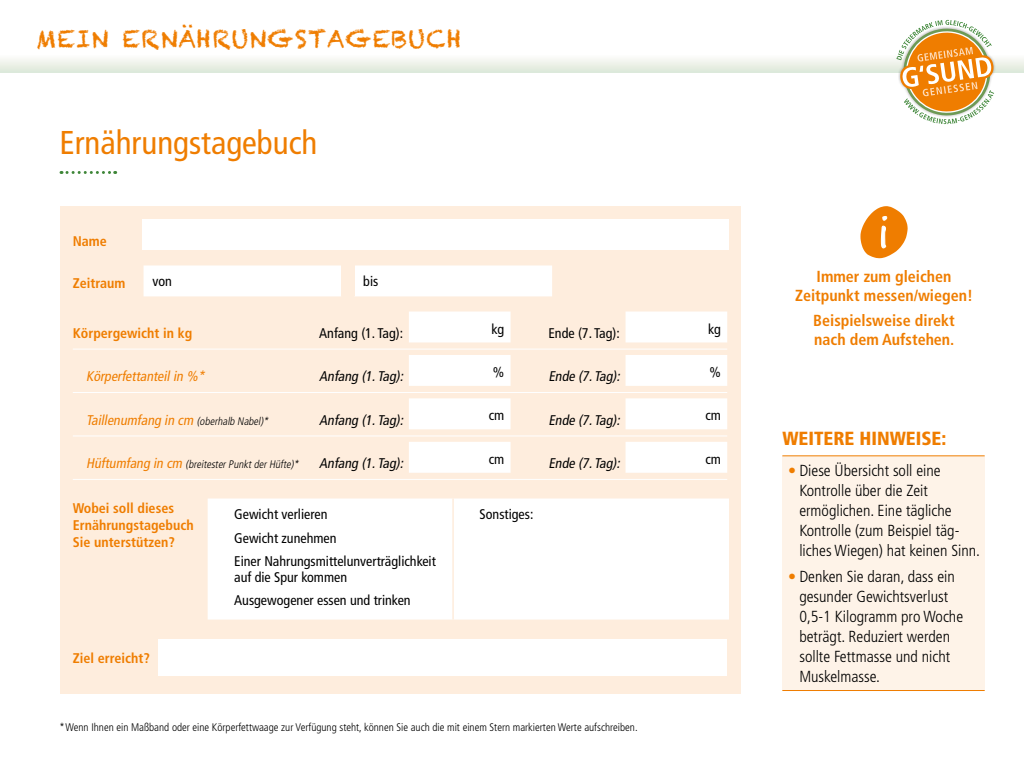
<style>
.page{position:relative;width:1024px;height:768px;background:#fff}
.page>*{position:absolute;margin:0;border:0;box-sizing:border-box;transform-origin:0 0}
.t1{font:condensed 33px "Frutiger";color:#ef7d00}
.t2{font:24px "Chalkduster";letter-spacing:.05em;color:#ef7d00}
.t3{font:900 condensed 19px "Frutiger";color:#ef7d00}
.t4{font:300 condensed 16px/20px "Frutiger";color:#000}
.t5{font:700 condensed 16px/19.2px "Frutiger";color:#ef7d00;text-align:center}
.t6{font:condensed 14px/23px "Frutiger";color:#000}
.t7{font:700 condensed 14px/16.8px "Frutiger";color:#ef7d00}
.t8{font:italic condensed 14px "Frutiger";color:#000}
.t9{font:italic condensed 14px "Frutiger";color:#ef7d00}
.t10{font:300 condensed 11px "Frutiger";color:#000}
.t11{font:italic 300 condensed 10.9px "Frutiger";color:#000}
.s1{font-weight:300;font-size:10.9px;color:#000}
.s2{font-weight:400;font-size:14px;color:#ef7d00}
.s3{color:#ef7d00}
</style>
<div class="page">
<svg style="left:0;top:59px;width:1024px;height:14px"></svg>
<div style="left:898px;top:26px;width:98px;height:92px;background:#000;opacity:.3"></div>
<svg style="left:896px;top:20px;width:98px;height:105px"></svg>
<svg style="left:61px;top:171px;width:55px;height:3px"></svg>
<div style="left:60px;top:206px;width:681px;height:488px;background:#feeddd"></div>
<hr style="left:73px;top:349px;width:654px;height:1px;background:#fff">
<hr style="left:73px;top:392px;width:654px;height:1px;background:#fff">
<hr style="left:73px;top:436px;width:654px;height:1px;background:#fff">
<hr style="left:73px;top:479px;width:654px;height:1px;background:#fff">
<div style="left:143px;top:219px;width:586px;height:31px;background:#fff"></div>
<div style="left:144px;top:265px;width:408px;height:31px;background:#fff"></div>
<div style="left:341px;top:265px;width:13px;height:31px;background:#feeddd"></div>
<svg style="left:409px;top:312px;width:318px;height:30px"></svg>
<svg style="left:409px;top:355px;width:318px;height:31px"></svg>
<svg style="left:409px;top:398px;width:318px;height:31px"></svg>
<svg style="left:409px;top:442px;width:318px;height:31px"></svg>
<div style="left:208px;top:499px;width:521px;height:121px;background:#fff"></div>
<hr style="left:452px;top:499px;width:2px;height:121px;background:#feeddd">
<div style="left:159px;top:639px;width:568px;height:37px;background:#fff"></div>
<svg style="left:860px;top:206px;width:48px;height:52px"></svg>
<div style="left:782px;top:456px;width:203px;height:235px;background:#fef3e8"></div>
<hr style="left:782px;top:456px;width:203px;height:1px;background:#ef7d00">
<hr style="left:782px;top:690px;width:203px;height:1px;background:#ef7d00">
<h2 class="t2" style="left:36px;top:24px;width:427px">MEIN ERNÄHRUNGSTAGEBUCH</h2>
<h1 class="t1" style="left:60px;top:123px;width:259px">Ernährungstagebuch</h1>
<p class="t7" style="left:73px;top:233px;width:36px">Name</p>
<p class="t7" style="left:73px;top:275px;width:54px">Zeitraum</p>
<p class="t6" style="left:152px;top:270px;width:21px">von</p>
<p class="t6" style="left:363px;top:270px;width:17px">bis</p>
<p class="t7" style="left:73px;top:325px;width:121px">Körpergewicht in kg</p>
<p class="t6" style="left:319px;top:322px;width:85px">Anfang (1. Tag):</p>
<p class="t6" style="left:491px;top:317px;width:14px">kg</p>
<p class="t6" style="left:548px;top:322px;width:73px">Ende (7. Tag):</p>
<p class="t6" style="left:708px;top:317px;width:14px">kg</p>
<p class="t9" style="left:86px;top:368px;width:123px">Körperfettanteilin %*</p>
<p class="t8" style="left:319px;top:368px;width:88px">Anfang (1.Tag):</p>
<p class="t6" style="left:493px;top:361px;width:13px">%</p>
<p class="t8" style="left:548px;top:368px;width:76px">Ende (7.Tag):</p>
<p class="t6" style="left:710px;top:361px;width:13px">%</p>
<p class="t9" style="left:86px;top:412px;width:186px">Taillenumfang in cm <span class="s1">(oberhalb Nabel)*</span></p>
<p class="t8" style="left:319px;top:412px;width:88px">Anfang (1.Tag):</p>
<p class="t6" style="left:489px;top:404px;width:17px">cm</p>
<p class="t8" style="left:548px;top:412px;width:76px">Ende (7.Tag):</p>
<p class="t6" style="left:705px;top:404px;width:17px">cm</p>
<p class="t11" style="left:86px;top:458px;width:217px"><span class="s2">Hüftumfang in cm</span> (breitesterPunktderHüfte)*</p>
<p class="t8" style="left:319px;top:455px;width:88px">Anfang (1.Tag):</p>
<p class="t6" style="left:489px;top:448px;width:17px">cm</p>
<p class="t8" style="left:548px;top:455px;width:76px">Ende (7.Tag):</p>
<p class="t6" style="left:705px;top:448px;width:17px">cm</p>
<p class="t7" style="left:73px;top:500px;width:122px">Wobei soll dieses<br>Ernährungstagebuch<br>Sie unterstützen?</p>
<p class="t6" style="left:234px;top:503px;width:203px">Gewicht verlieren<br>Gewicht zunehmen<br>Einer Nahrungsmittelunverträglichkeit</p>
<p class="t6" style="left:234px;top:566px;width:178px">auf die Spur kommen<br>Ausgewogener essen und trinken</p>
<p class="t6" style="left:480px;top:503px;width:55px">Sonstiges:</p>
<p class="t7" style="left:73px;top:650px;width:79px">Ziel erreicht?</p>
<p class="t10" style="left:60px;top:721px;width:580px">*Wenn Ihnen ein Maßband oder eine Körperfettwaage zur Verfügung steht, können Sie auch die mit einem Stern markierten Werte aufschreiben.</p>
<p class="t5" style="left:795px;top:267px;width:179px">Immer zum gleichen<br>Zeitpunkt messen/wiegen!</p>
<p class="t5" style="left:813px;top:311px;width:143px;text-align:left">Beispielsweise direkt nach dem Aufstehen.</p>
<p class="t3" style="left:782px;top:427px;width:166px">WEITERE HINWEISE:</p>
<p class="t4" style="left:799px;top:461px;width:182px;text-indent:-11px"><span class="s3">•</span> Diese Übersicht soll eine<br>Kontrolle über die Zeit ermöglichen. Eine tägliche<br>Kontrolle (zum Beispiel täg&shy;liches Wiegen) hat keinen Sinn.</p>
<p class="t4" style="left:799px;top:567px;width:165px;text-indent:-11px"><span class="s3">•</span> Denken Sie daran, dass ein gesunder Gewichtsverlust<br>0,5-1 Kilogramm pro Woche beträgt. Reduziert werden sollte Fettmasse und nicht<br>Muskelmasse.</p>
</div>
